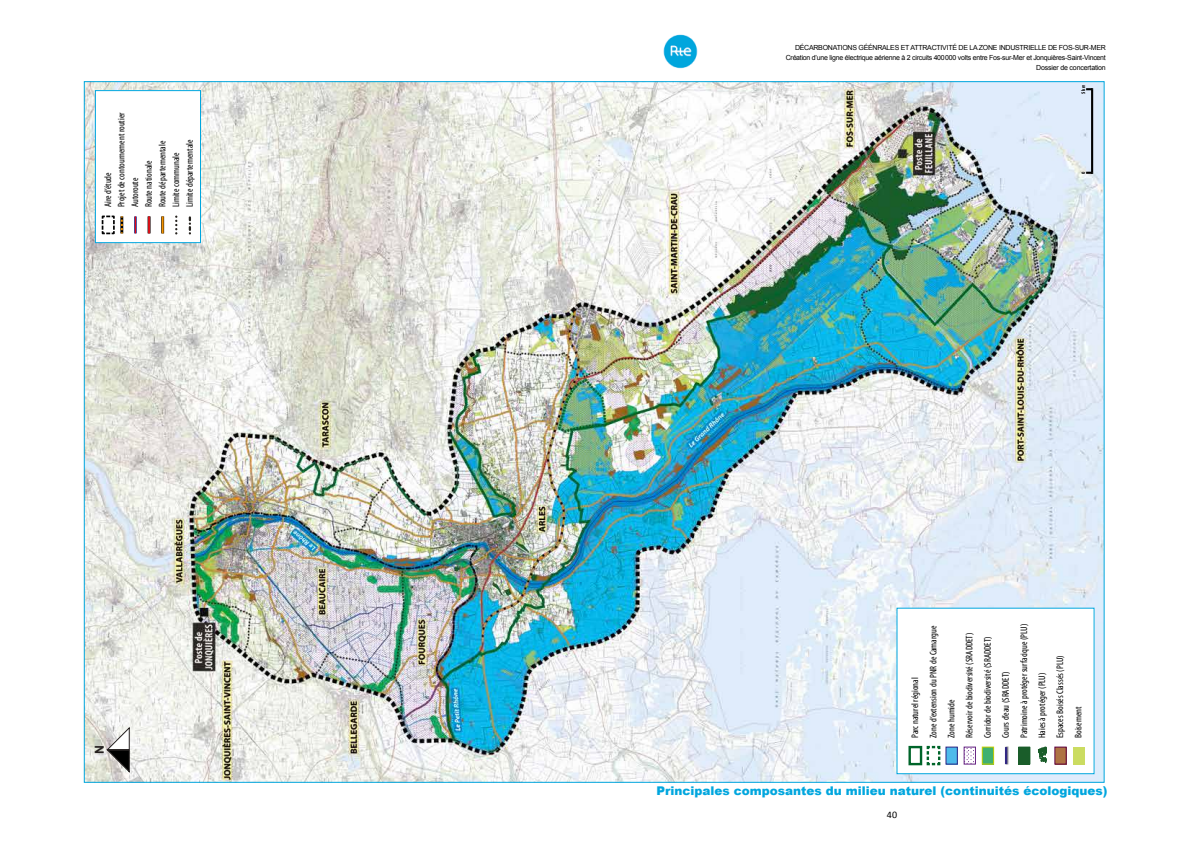
<style>
.page{position:relative;width:1191px;height:842px;background:#fff}
.page>*{position:absolute;margin:0;border:0;box-sizing:border-box;transform-origin:0 0}
.t1{font:700 12.3px "Arial";color:#241f1f}
.t2{font:900 12px "Arial";color:#00a6de}
.t3{font:10px "Calibri";color:#000}
.t4{font:condensed 9.6px/18.1px "Myriad Pro";color:#000}
.t5{font:7px/9.8px "Arial";letter-spacing:-.035em;color:#000;text-align:right}
.t6{font:700 condensed 5.4px "Myriad Pro";color:#000}
</style>
<div class="page">
<img style="left:663px;top:34px;width:35px;height:35px">
<img style="left:86px;top:83px;width:1016px;height:698px">
<div style="left:95px;top:91px;width:105px;height:152px;background:#fff"></div>
<svg style="left:175px;top:216px;width:2px;height:17px"></svg>
<hr style="left:134px;top:216px;width:3px;height:17px;background:#384596">
<svg style="left:135px;top:216px;width:1px;height:17px"></svg>
<svg style="left:148px;top:216px;width:2px;height:17px"></svg>
<hr style="left:161px;top:216px;width:3px;height:17px;background:#000">
<svg style="left:162px;top:216px;width:2px;height:17px"></svg>
<svg style="left:189px;top:216px;width:2px;height:17px"></svg>
<svg style="left:101px;top:215px;width:22px;height:20px"></svg>
<div style="left:95px;top:90px;width:106px;height:153px;border:1px solid #00a6de"></div>
<div style="left:897px;top:608px;width:197px;height:166px;background:#fff"></div>
<div style="left:908px;top:746px;width:14px;height:19px;border:2px solid #00652a"></div>
<div style="left:946px;top:747px;width:11px;height:17px;background:#4dbbeb"></div>
<svg style="left:926px;top:745px;width:15px;height:21px"></svg>
<svg style="left:965px;top:750px;width:7px;height:12px"></svg>
<div style="left:982px;top:747px;width:11px;height:17px;background:#40b070"></div>
<div style="left:982px;top:747px;width:11px;height:17px;border:1px solid #c6ce00"></div>
<div style="left:1018px;top:747px;width:12px;height:17px;background:#1a5d2a"></div>
<svg style="left:1054px;top:747px;width:12px;height:17px"></svg>
<div style="left:1073px;top:747px;width:11px;height:17px;background:#cbdc61"></div>
<img style="left:1005px;top:746px;width:4px;height:19px">
<svg style="left:1005px;top:747px;width:2px;height:17px"></svg>
<svg style="left:1038px;top:746px;width:9px;height:36px"></svg>
<hr style="left:1091px;top:88px;width:2px;height:86px;background:#000">
<svg style="left:106px;top:727px;width:24px;height:45px"></svg>
<p class="t4" style="left:101px;top:207px;width:96px;line-height:13.6px;rotate:-90deg">Aire d’étude<br>Projet de contournement routier<br>Autoroute<br>Route nationale<br>Route départementale<br>Limite communale<br>Limite départementale</p>
<p class="t1" style="left:91px;top:754px;width:10px;rotate:-90deg">N</p>
<p class="t5" style="left:785px;top:43px;width:321px">DÉCARBONATIONS GÉÉNRALES ET ATTRACTIVITÉ DE LA ZONE INDUSTRIELLE DE FOS-SUR-MER<br>Création d’une ligne électrique aérienne à 2 circuits 400000 volts entre Fos-sur-Mer et Jonquières-Saint-Vincent<br>Dossier de concertation</p>
<p class="t6" style="left:1080px;top:94px;width:11px;rotate:-90deg">5 km</p>
<p class="t6" style="left:1080px;top:174px;width:4px;rotate:-90deg">0</p>
<p class="t4" style="left:906px;top:738px;width:115px;rotate:-90deg">Parc naturel régional<br>Zone d’extension du PNR de Camargue<br>Zone humide<br>Réservoir de biodiversité (SRADDET)<br>Corridor de biodiversité (SRADDET)<br>Cours d’eau (SRADDET)<br>Patrimoine à protéger surfacique (PLU)<br>Haies à protéger (PLU)<br>Espaces Boisés Classés (PLU)<br>Boisement</p>
<p class="t2" style="left:656px;top:782px;width:452px">Principales composantes du milieu naturel (continuités écologiques)</p>
<p class="t3" style="left:887px;top:808px;width:12px">40</p>
</div>
